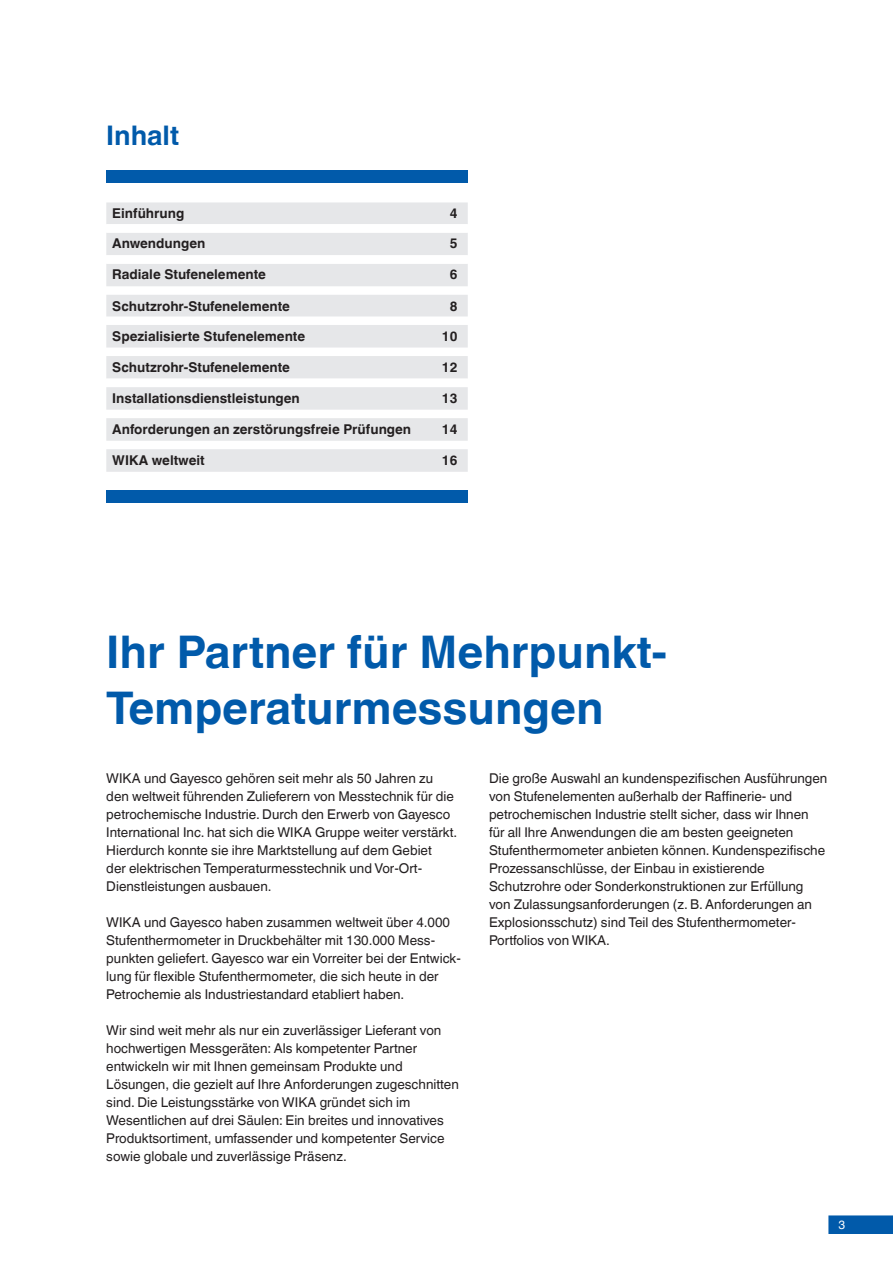
<style>
.page{position:relative;width:893px;height:1263px;background:#fff}
.page>*{position:absolute;margin:0;border:0;box-sizing:border-box;transform-origin:0 0}
.t1{font:700 45px/55.5px "Helvetica World";color:#015aaa}
.t2{font:700 27px "Helvetica World";color:#015aaa}
.t3{font:13.5px/18px "Helvetica World";color:#231f20}
.t4{font:700 13.5px "Helvetica World";color:#231f20}
.t5{font:12px "Helvetica World";color:#fff}
</style>
<div class="page">
<svg style="left:828px;top:1215px;width:65px;height:19px"></svg>
<div style="left:106px;top:170px;width:362px;height:12px;background:#015aaa"></div>
<div style="left:106px;top:490px;width:362px;height:13px;background:#015aaa"></div>
<svg style="left:106px;top:202px;width:362px;height:270px;fill:#e6e7e9"></svg>
<svg style="left:106px;top:224px;width:362px;height:163px;fill:#e6e7e9"></svg>
<h2 class="t2" style="left:106px;top:119px;width:74px">Inhalt</h2>
<p class="t4" style="left:112px;top:206px;width:74px">Einführung</p>
<p class="t4" style="left:450px;top:206px;width:9px">4</p>
<p class="t4" style="left:112px;top:236px;width:95px">Anwendungen</p>
<p class="t4" style="left:450px;top:236px;width:9px">5</p>
<p class="t4" style="left:112px;top:267px;width:155px">Radiale Stufenelemente</p>
<p class="t4" style="left:450px;top:267px;width:9px">6</p>
<p class="t4" style="left:112px;top:298px;width:179px">Schutzrohr-Stufenelemente</p>
<p class="t4" style="left:450px;top:298px;width:9px">8</p>
<p class="t4" style="left:112px;top:328px;width:194px">Spezialisierte Stufenelemente</p>
<p class="t4" style="left:442px;top:328px;width:17px">10</p>
<p class="t4" style="left:112px;top:359px;width:179px">Schutzrohr-Stufenelemente</p>
<p class="t4" style="left:442px;top:359px;width:17px">12</p>
<p class="t4" style="left:112px;top:390px;width:189px">Installationsdienstleistungen</p>
<p class="t4" style="left:442px;top:390px;width:17px">13</p>
<p class="t4" style="left:112px;top:421px;width:300px">Anforderungen an zerstörungsfreie Prüfungen</p>
<p class="t4" style="left:442px;top:421px;width:17px">14</p>
<p class="t4" style="left:112px;top:452px;width:94px">WIKA weltweit</p>
<p class="t4" style="left:442px;top:452px;width:17px">16</p>
<h1 class="t1" style="left:106px;top:625px;width:562px">Ihr Partner für Mehrpunkt-<br>Temperaturmessungen</h1>
<p class="t3" style="left:489px;top:769px;width:340px">Die große Auswahl an kundenspezifischen Ausführungen von Stufenelementen außerhalb der Raffinerie- und petrochemischen Industrie stellt sicher, dass wir Ihnen für all Ihre Anwendungen die am besten geeigneten Stufenthermometer anbieten können. Kundenspezifische Prozessanschlüsse, der Einbau in existierende Schutzrohre oder Sonderkonstruktionen zur Erfüllung von Zulassungsanforderungen (z. B. Anforderungen an Explosionsschutz) sind Teil des Stufenthermometer-Portfolios von WIKA.</p>
<p class="t3" style="left:106px;top:769px;width:352px">WIKA und Gayesco gehören seit mehr als 50 Jahren zu den weltweit führenden Zulieferern von Messtechnik für die petrochemische Industrie. Durch den Erwerb von Gayesco International Inc. hat sich die WIKA Gruppe weiter verstärkt.<br>Hierdurch konnte sie ihre Marktstellung auf dem Gebiet<br>der elektrischen Temperaturmesstechnik und Vor-Ort-Dienstleistungen ausbauen.</p>
<p class="t3" style="left:106px;top:913px;width:356px">WIKA und Gayesco haben zusammen weltweit über 4.000<br>Stufenthermometer in Druckbehälter mit 130.000 Mess&shy;punkten geliefert. Gayesco war ein Vorreiter bei der Entwick&shy;lung für flexible Stufenthermometer, die sich heute in der Petrochemie als Industriestandard etabliert haben.</p>
<p class="t3" style="left:106px;top:1021px;width:354px">Wir sind weit mehr als nur ein zuverlässiger Lieferant von hochwertigen Messgeräten: Als kompetenter Partner entwickeln wir mit Ihnen gemeinsam Produkte und Lösungen, die gezielt auf Ihre Anforderungen zugeschnitten sind. Die Leistungsstärke von WIKA gründet sich im Wesentlichen auf drei Säulen: Ein breites und innovatives Produktsortiment, umfassender und kompetenter Service sowie globale und zuverlässige Präsenz.</p>
<p class="t5" style="left:838px;top:1218px;width:8px">3</p>
</div>
